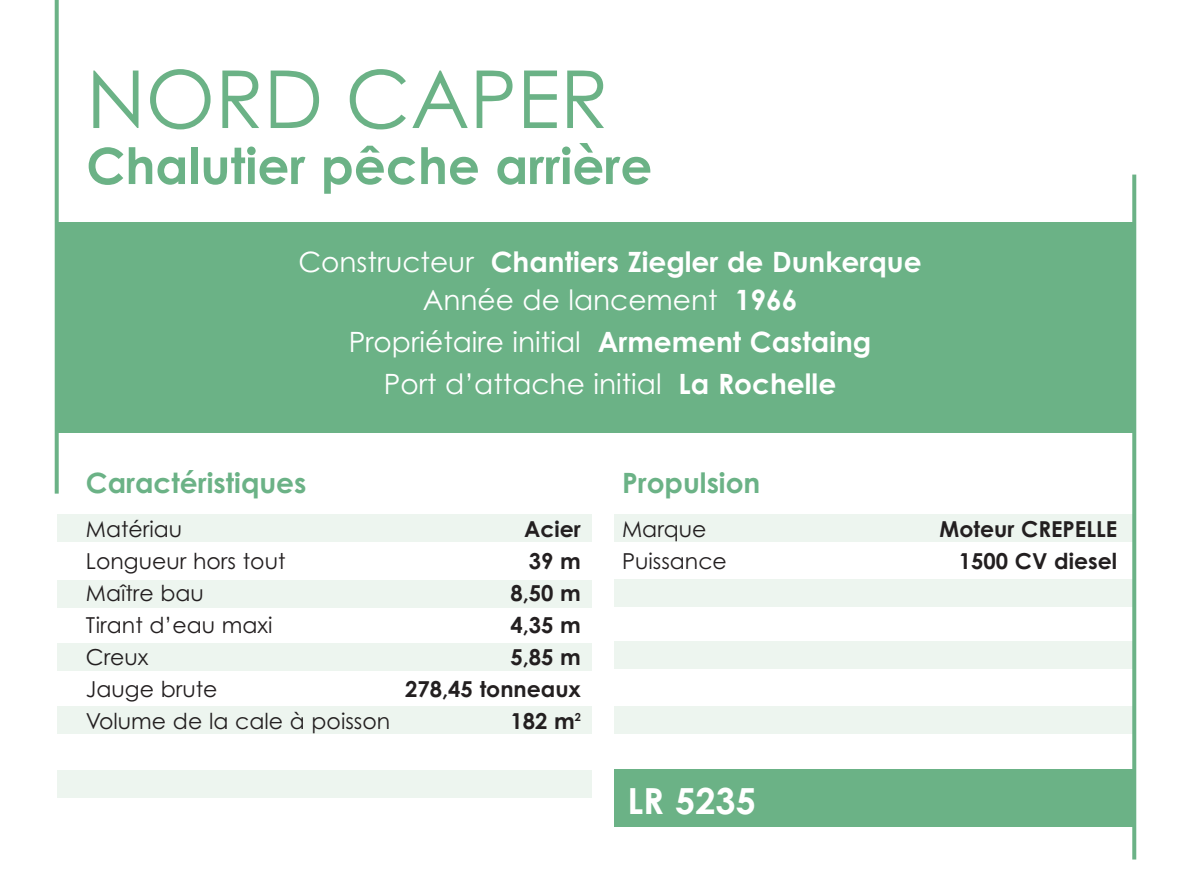
<style>
.page{position:relative;width:1191px;height:879px;background:#fff}
.page>*{position:absolute;margin:0;border:0;box-sizing:border-box;transform-origin:0 0}
.t1{font:80px "Century Gothic";color:#6bb286}
.t2{font:700 50px "Century Gothic";color:#6bb286}
.t3{font:700 36px "Century Gothic";color:#fff}
.t4{font:28px/42px "Century Gothic";color:#fff;text-align:center}
.t5{font:700 28px/38px "Century Gothic";color:#fff;text-align:center}
.t6{font:700 28px "Century Gothic";color:#6bb286}
.t7{font:22px "Century Gothic";color:#231f20}
.t8{font:700 22px "Century Gothic";color:#231f20}
.s1{font-weight:400}
.s2{font-weight:700}
</style>
<div class="page">
<div style="left:57px;top:514px;width:534px;height:28px;background:#edf5ef"></div>
<div style="left:614px;top:514px;width:520px;height:28px;background:#edf5ef"></div>
<div style="left:57px;top:580px;width:534px;height:27px;background:#edf5ef"></div>
<div style="left:614px;top:580px;width:520px;height:27px;background:#edf5ef"></div>
<div style="left:614px;top:641px;width:520px;height:28px;background:#edf5ef"></div>
<div style="left:614px;top:706px;width:520px;height:28px;background:#edf5ef"></div>
<div style="left:57px;top:643px;width:534px;height:28px;background:#edf5ef"></div>
<div style="left:57px;top:706px;width:534px;height:28px;background:#edf5ef"></div>
<div style="left:57px;top:770px;width:534px;height:27px;background:#edf5ef"></div>
<div style="left:57px;top:222px;width:1077px;height:211px;background:#6bb286"></div>
<svg style="left:1132px;top:175px;width:4px;height:684px;fill:#6bb286"></svg>
<hr style="left:55px;top:0;width:4px;height:493px;background:#6bb286">
<div style="left:614px;top:770px;width:520px;height:57px;background:#6bb286"></div>
<h1 class="t1" style="left:86px;top:54px;width:524px">NORD CAPER</h1>
<h2 class="t2" style="left:86px;top:137px;width:567px">Chalutier pêche arrière</h2>
<p class="t5" style="left:298px;top:243px;width:625px"><span class="s1">Constructeur</span> Chantiers Ziegler de Dunkerque<br><span class="s1">Année de lancement</span> 1966</p>
<p class="t4" style="left:349px;top:321px;width:524px">Propriétaire initial <span class="s2">Armement Castaing<br></span>Port d’attache initial <span class="s2">La Rochelle</span></p>
<p class="t6" style="left:86px;top:467px;width:222px">Caractéristiques</p>
<p class="t7" style="left:86px;top:516px;width:98px">Matériau</p>
<p class="t8" style="left:524px;top:516px;width:58px">Acier</p>
<p class="t7" style="left:86px;top:548px;width:201px">Longueur hors tout</p>
<p class="t8" style="left:529px;top:548px;width:54px">39 m</p>
<p class="t7" style="left:86px;top:580px;width:120px">Maître bau</p>
<p class="t8" style="left:510px;top:580px;width:72px">8,50 m</p>
<p class="t7" style="left:86px;top:612px;width:188px">Tirant d’eau maxi</p>
<p class="t8" style="left:510px;top:612px;width:72px">4,35 m</p>
<p class="t7" style="left:86px;top:644px;width:64px">Creux</p>
<p class="t8" style="left:510px;top:644px;width:72px">5,85 m</p>
<p class="t7" style="left:86px;top:676px;width:133px">Jauge brute</p>
<p class="t8" style="left:405px;top:676px;width:177px">278,45 tonneaux</p>
<p class="t7" style="left:86px;top:708px;width:306px">Volume de la cale à poisson</p>
<p class="t8" style="left:510px;top:708px;width:72px">182 m<sup>2</sup></p>
<p class="t6" style="left:622px;top:467px;width:140px">Propulsion</p>
<p class="t7" style="left:622px;top:516px;width:86px">Marque</p>
<p class="t8" style="left:939px;top:516px;width:179px">Moteur CREPELLE</p>
<p class="t7" style="left:622px;top:548px;width:106px">Puissance</p>
<p class="t8" style="left:958px;top:548px;width:160px">1500 CV diesel</p>
<h3 class="t3" style="left:627px;top:781px;width:130px">LR 5235</h3>
</div>
